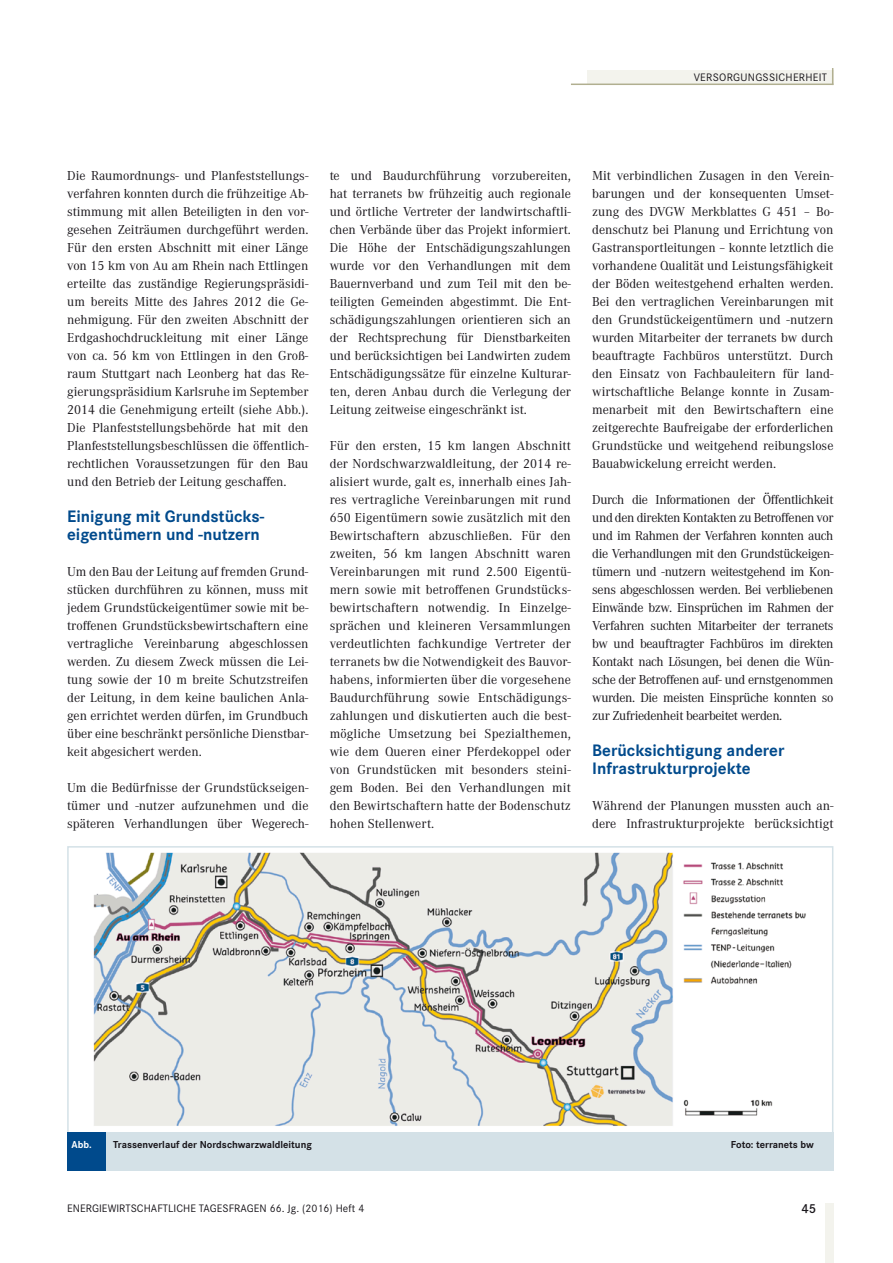
<style>
.page{position:relative;width:893px;height:1263px;background:#fff}
.page>*{position:absolute;margin:0;border:0;box-sizing:border-box;transform-origin:0 0}
.t1{font:700 17.25px/18px "Corporate S";color:#004a8c}
.t2{font:13.5px/18px "Corporate A";color:#1a171c;text-align:justify}
.t3{font:600 13.5px "Corporate S";color:#1a171c}
.t4{font:11.25px "Corporate S";letter-spacing:.005em;color:#1a171c}
.t5{font:11.25px "Corporate S";letter-spacing:.025em;color:#1a171c}
.t6{font:700 10.5px "Corporate S";color:#1a171c}
.t7{font:700 10.5px "Corporate S";color:#fff}
</style>
<div class="page">
<div style="left:587px;top:71px;width:246px;height:13px;background:#f3f3ed"></div>
<hr style="left:571px;top:84px;width:262px;height:1px;background:#b1af90">
<svg style="left:832px;top:68px;width:1px;height:16px"></svg>
<div style="left:825px;top:1203px;width:8px;height:60px;background:#f3f3ed"></div>
<img style="left:93px;top:852px;width:713px;height:274px">
<div style="left:67px;top:846px;width:766px;height:288px;border:2px solid #d4e1e7"></div>
<div style="left:68px;top:1132px;width:765px;height:38px;background:#d4e1e7"></div>
<div style="left:67px;top:1132px;width:38px;height:38px;background:#004a8c"></div>
<p class="t5" style="left:694px;top:71px;width:135px">VERSORGUNGSSICHERHEIT</p>
<p class="t2" style="left:67px;top:167px;width:243px">Die Raumordnungs- und Planfeststellungs&shy;verfahren konnten durch die frühzeitige Ab&shy;stimmung mit allen Beteiligten in den vor&shy;gesehen Zeiträumen durchgeführt werden.<br>Für den ersten Abschnitt mit einer Länge von 15 km von Au am Rhein nach Ettlingen erteilte das zuständige Regierungspräsidi&shy;um bereits Mitte des Jahres 2012 die Ge&shy;nehmigung. Für den zweiten Abschnitt der Erdgashochdruckleitung mit einer Länge von ca. 56 km von Ettlingen in den Groß&shy;raum Stuttgart nach Leonberg hat das Re&shy;gierungspräsidium Karlsruhe im September 2014 die Genehmigung erteilt (siehe Abb.).<br>Die Planfeststellungsbehörde hat mit den Planfeststellungsbeschlüssen die öffentlich&shy;rechtlichen Voraussetzungen für den Bau und den Betrieb der Leitung geschaffen.</p>
<p class="t1" style="left:67px;top:508px;width:198px">Einigung mit Grundstücks&shy;eigentümern und -nutzern</p>
<p class="t2" style="left:67px;top:563px;width:243px">Um den Bau der Leitung auf fremden Grund&shy;stücken durchführen zu können, muss mit jedem Grundstückeigentümer sowie mit be&shy;troffenen Grundstücksbewirtschaftern eine vertragliche Vereinbarung abgeschlossen werden. Zu diesem Zweck müssen die Lei&shy;tung sowie der 10 m breite Schutzstreifen der Leitung, in dem keine baulichen Anla&shy;gen errichtet werden dürfen, im Grundbuch über eine beschränkt persönliche Dienstbar&shy;keit abgesichert werden.</p>
<p class="t2" style="left:67px;top:779px;width:243px">Um die Bedürfnisse der Grundstückseigen&shy;tümer und -nutzer aufzunehmen und die späteren Verhandlungen über Wegerech-</p>
<p class="t2" style="left:330px;top:167px;width:243px">te und Baudurchführung vorzubereiten, hat terranets bw frühzeitig auch regionale und örtliche Vertreter der landwirtschaftli&shy;chen Verbände über das Projekt informiert.<br>Die Höhe der Entschädigungszahlungen wurde vor den Verhandlungen mit dem Bauernverband und zum Teil mit den be&shy;teiligten Gemeinden abgestimmt. Die Ent&shy;schädigungszahlungen orientieren sich an der Rechtsprechung für Dienstbarkeiten und berücksichtigen bei Landwirten zudem Entschädigungssätze für einzelne Kulturar&shy;ten, deren Anbau durch die Verlegung der Leitung zeitweise eingeschränkt ist.</p>
<p class="t2" style="left:330px;top:437px;width:243px">Für den ersten, 15 km langen Abschnitt der Nordschwarzwaldleitung, der 2014 re&shy;alisiert wurde, galt es, innerhalb eines Jah&shy;res vertragliche Vereinbarungen mit rund 650 Eigentümern sowie zusätzlich mit den Bewirtschaftern abzuschließen. Für den zweiten, 56 km langen Abschnitt waren Vereinbarungen mit rund 2.500 Eigentü&shy;mern sowie mit betroffenen Grundstücks&shy;bewirtschaftern notwendig. In Einzelge&shy;sprächen und kleineren Versammlungen verdeutlichten fachkundige Vertreter der terranets bw die Notwendigkeit des Bauvor&shy;habens, informierten über die vorgesehene Baudurchführung sowie Entschädigungs&shy;zahlungen und diskutierten auch die best&shy;mögliche Umsetzung bei Spezialthemen, wie dem Queren einer Pferdekoppel oder von Grundstücken mit besonders steini&shy;gem Boden. Bei den Verhandlungen mit den Bewirtschaftern hatte der Bodenschutz hohen Stellenwert.</p>
<p class="t2" style="left:592px;top:167px;width:243px">Mit verbindlichen Zusagen in den Verein&shy;barungen und der konsequenten Umset&shy;zung des DVGW Merkblattes G 451 – Bo&shy;denschutz bei Planung und Errichtung von Gastransportleitungen – konnte letztlich die vorhandene Qualität und Leistungsfähigkeit der Böden weitestgehend erhalten werden.<br>Bei den vertraglichen Vereinbarungen mit den Grundstückeigentümern und -nutzern wurden Mitarbeiter der terranets bw durch beauftragte Fachbüros unterstützt. Durch den Einsatz von Fachbauleitern für land&shy;wirtschaftliche Belange konnte in Zusam&shy;menarbeit mit den Bewirtschaftern eine zeitgerechte Baufreigabe der erforderlichen Grundstücke und weitgehend reibungslose Bauabwickelung erreicht werden.</p>
<p class="t2" style="left:592px;top:491px;width:243px">Durch die Informationen der Öffentlichkeit und den direkten Kontakten zu Betroffenen vor und im Rahmen der Verfahren konnten auch die Verhandlungen mit den Grundstückeigen&shy;tümern und -nutzern weitestgehend im Kon&shy;sens abgeschlossen werden. Bei verbliebenen Einwände bzw. Einsprüchen im Rahmen der Verfahren suchten Mitarbeiter der terranets bw und beauftragter Fachbüros im direkten Kontakt nach Lösungen, bei denen die Wün&shy;sche der Betroffenen auf- und ernstgenommen wurden. Die meisten Einsprüche konnten so zur Zufriedenheit bearbeitet werden.</p>
<p class="t1" style="left:592px;top:742px;width:194px">Berücksichtigung anderer<br>Infrastrukturprojekte</p>
<p class="t2" style="left:592px;top:797px;width:243px">Während der Planungen mussten auch an&shy;dere Infrastrukturprojekte berücksichtigt</p>
<p class="t7" style="left:71px;top:1138px;width:22px">Abb.</p>
<p class="t6" style="left:113px;top:1138px;width:200px">Trassenverlauf der Nordschwarzwaldleitung</p>
<p class="t6" style="left:731px;top:1138px;width:84px">Foto: terranets bw</p>
<p class="t4" style="left:67px;top:1202px;width:299px">ENERGIEWIRTSCHAFTLICHE TAGESFRAGEN 66. Jg. (2016) Heft 4</p>
<p class="t3" style="left:801px;top:1201px;width:16px">45</p>
</div>
